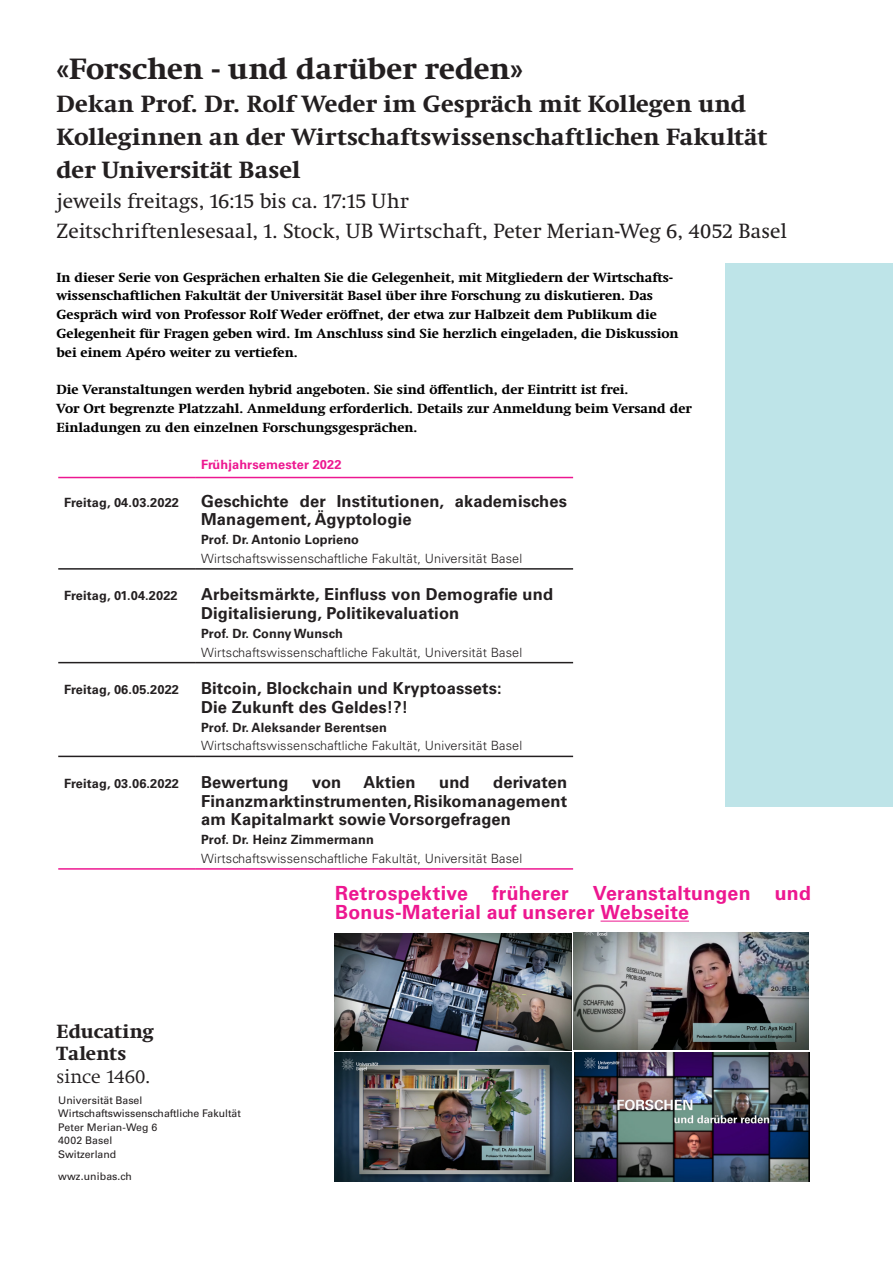
<style>
.page{position:relative;width:893px;height:1263px;background:#fff}
.page>*{position:absolute;margin:0;border:0;box-sizing:border-box;transform-origin:0 0}
.Headline_bold{font:700 30px "Swift Neue LT Pro";letter-spacing:.005em;color:#231f20}
.Headline_light{font:700 24px/33px "Swift Neue LT Pro";letter-spacing:.01em;color:#231f20}
.Headline_light-2{font:21px "Swift Neue LT Pro";letter-spacing:.01em;color:#231f20}
.Lead{font:700 19.5px/18.8px "Univers LT Std";letter-spacing:.015em;color:#ed1790}
.t1{font:700 19.5px/22.5px "Swift Neue LT Pro";letter-spacing:.005em;color:#231f20}
.t2{font:300 19.5px "Swift Neue LT Pro";color:#231f20}
.Lead-2{font:700 16.5px/18.8px "Univers LT Std";letter-spacing:.01em;color:#231f20}
.Lead-3{font:700 13.5px/18.8px "Swift Neue LT Pro";color:#000001}
.Lead-4{font:300 12.75px "Univers LT Std";letter-spacing:.01em;color:#231f20}
.Lead-5{font:700 12.75px "Univers LT Std";letter-spacing:.01em;color:#231f20}
.Lead-6{font:700 12.75px "Univers LT Std";letter-spacing:.01em;color:#ed1790}
.Absender{font:10.5px/13.5px "Univers LT Std";color:#231f20}
</style>
<div class="page">
<hr style="left:58px;top:568px;width:137px;height:2px;background:#231f20">
<hr style="left:195px;top:568px;width:378px;height:2px;background:#231f20">
<hr style="left:58px;top:477px;width:137px;height:1px;background:#ed1790">
<hr style="left:195px;top:477px;width:378px;height:1px;background:#ed1790">
<hr style="left:58px;top:868px;width:137px;height:2px;background:#ed1790">
<hr style="left:195px;top:868px;width:378px;height:2px;background:#ed1790">
<hr style="left:58px;top:662px;width:137px;height:1px;background:#231f20">
<hr style="left:195px;top:662px;width:378px;height:1px;background:#231f20">
<hr style="left:58px;top:756px;width:137px;height:1px;background:#231f20">
<hr style="left:195px;top:756px;width:378px;height:1px;background:#231f20">
<img style="left:334px;top:1052px;width:237px;height:130px">
<img style="left:574px;top:1052px;width:236px;height:129px">
<img style="left:334px;top:933px;width:237px;height:117px">
<hr style="left:601px;top:921px;width:88px;height:1px;background:#ed1790">
<img style="left:574px;top:932px;width:235px;height:118px">
<div style="left:725px;top:263px;width:168px;height:544px;background:#bee4e8"></div>
<p class="Headline_bold" style="left:57px;top:52px;width:468px">«Forschen - und darüber reden»</p>
<p class="Headline_light" style="left:57px;top:88px;width:712px">Dekan Prof. Dr. Rolf Weder im Gespräch mit Kollegen und<br>Kolleginnen an der Wirtschaftswissenschaftlichen Fakultät der Universität Basel</p>
<p class="Headline_light-2" style="left:57px;top:189px;width:354px">jeweils freitags, 16:15 bis ca. 17:15 Uhr</p>
<p class="Headline_light-2" style="left:57px;top:219px;width:732px">Zeitschriftenlesesaal, 1. Stock, UB Wirtschaft, Peter Merian-Weg 6, 4052 Basel</p>
<p class="Lead-3" style="left:57px;top:268px;width:624px">In dieser Serie von Gesprächen erhalten Sie die Gelegenheit, mit Mitgliedern der Wirtschafts&shy;wissenschaftlichen Fakultät der Universität Basel über ihre Forschung zu diskutieren. Das Gespräch wird von Professor Rolf Weder eröffnet, der etwa zur Halbzeit dem Publikum die Gelegenheit für Fragen geben wird. Im Anschluss sind Sie herzlich eingeladen, die Diskussion</p>
<p class="Lead-3" style="left:57px;top:343px;width:243px">bei einem Apéro weiter zu vertiefen.</p>
<p class="Lead-3" style="left:57px;top:380px;width:637px">Die Veranstaltungen werden hybrid angeboten. Sie sind öffentlich, der Eintritt ist frei.<br>Vor Ort begrenzte Platzzahl. Anmeldung erforderlich. Details zur Anmeldung beim Versand der<br>Einladungen zu den einzelnen Forschungsgesprächen.</p>
<p class="Lead-6" style="left:201px;top:457px;width:142px">Frühjahrsemester 2022</p>
<p class="Lead-5" style="left:64px;top:495px;width:116px">Freitag, 04.03.2022</p>
<p class="Lead-2" style="left:201px;top:492px;width:368px">Geschichte der Institutionen, akademisches<br>Management, Ägyptologie</p>
<p class="Lead-5" style="left:201px;top:532px;width:159px">Prof. Dr. Antonio Loprieno</p>
<p class="Lead-4" style="left:201px;top:551px;width:323px">Wirtschaftswissenschaftliche Fakultät, Universität Basel</p>
<p class="Lead-5" style="left:64px;top:588px;width:115px">Freitag, 01.04.2022</p>
<p class="Lead-2" style="left:201px;top:585px;width:354px">Arbeitsmärkte, Einfluss von Demografie und<br>Digitalisierung, Politikevaluation</p>
<p class="Lead-5" style="left:201px;top:626px;width:143px">Prof. Dr. Conny Wunsch</p>
<p class="Lead-4" style="left:201px;top:644px;width:323px">Wirtschaftswissenschaftliche Fakultät, Universität Basel</p>
<p class="Lead-5" style="left:64px;top:682px;width:116px">Freitag, 06.05.2022</p>
<p class="Lead-2" style="left:201px;top:679px;width:302px">Bitcoin, Blockchain und Kryptoassets:</p>
<p class="Lead-2" style="left:201px;top:698px;width:209px">Die Zukunft des Geldes!?!</p>
<p class="Lead-5" style="left:201px;top:720px;width:187px">Prof. Dr. Aleksander Berentsen</p>
<p class="Lead-4" style="left:201px;top:738px;width:323px">Wirtschaftswissenschaftliche Fakultät, Universität Basel</p>
<p class="Lead-5" style="left:64px;top:776px;width:116px">Freitag, 03.06.2022</p>
<p class="Lead-2" style="left:201px;top:773px;width:89px">Bewertung</p>
<p class="Lead-2" style="left:312px;top:773px;width:31px">von</p>
<p class="Lead-2" style="left:363px;top:773px;width:54px">Aktien</p>
<p class="Lead-2" style="left:439px;top:773px;width:32px">und</p>
<p class="Lead-2" style="left:201px;top:773px;width:368px;text-align:justify;text-indent:292px">derivaten Finanzmarktinstrumenten, Risikomanagement am Kapitalmarkt sowie Vorsorgefragen</p>
<p class="Lead-5" style="left:201px;top:832px;width:174px">Prof. Dr. Heinz Zimmermann</p>
<p class="Lead-4" style="left:201px;top:851px;width:323px">Wirtschaftswissenschaftliche Fakultät, Universität Basel</p>
<p class="Lead" style="left:335px;top:884px;width:477px">Retrospektive früherer Veranstaltungen und<br>Bonus-Material auf unserer Webseite</p>
<p class="t1" style="left:57px;top:1020px;width:99px">Educating<br>Talents</p>
<p class="t2" style="left:57px;top:1064px;width:95px">since 1460.</p>
<p class="Absender" style="left:58px;top:1093px;width:184px">Universität Basel<br>Wirtschaftswissenschaftliche Fakultät<br>Peter Merian-Weg 6<br>4002 Basel<br>Switzerland</p>
<p class="Absender" style="left:58px;top:1170px;width:75px">wwz.unibas.ch</p>
</div>
